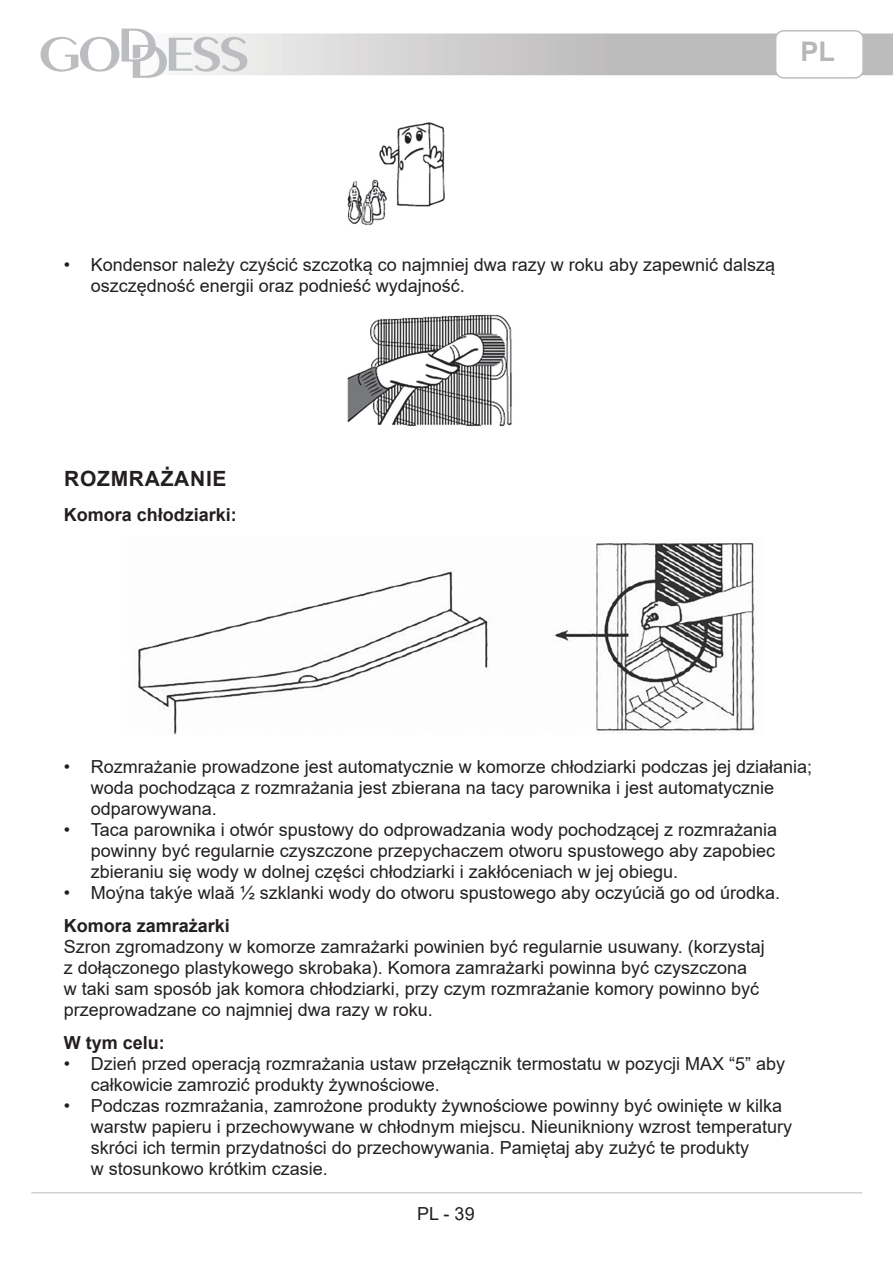
<style>
.page{position:relative;width:893px;height:1263px;background:#fff}
.page>*{position:absolute;margin:0;border:0;box-sizing:border-box;transform-origin:0 0}
.t1{font:700 27px "Arial";color:#b6b8b8}
._1_Nadpis{font:700 21px "Arial";letter-spacing:.035em;color:#231f20}
._3_Text{font:18px/21px "Arial";color:#231f20}
._3_Text-2{font:700 18px "Arial";color:#231f20}
</style>
<div class="page">
<svg style="left:41px;top:29px;width:206px;height:49px"></svg>
<div style="left:775px;top:30px;width:89px;height:49px;border:2px solid #bcbdc0;border-radius:8px"></div>
<hr style="left:31px;top:1192px;width:831px;height:1px;background:#bcbdc0">
<img style="left:347px;top:122px;width:98px;height:104px">
<img style="left:347px;top:314px;width:165px;height:113px">
<img style="left:137px;top:543px;width:618px;height:192px">
<h1 class="t1" style="left:800px;top:32px;width:36px">PL</h1>
<p class="_3_Text" style="left:91px;top:253px;width:686px;line-height:21.6px;text-indent:-27px">• Kondensor należy czyścić szczotką co najmniej dwa razy w roku aby zapewnić dalszą oszczędność energii oraz podnieść wydajność.</p>
<p class="_1_Nadpis" style="left:64px;top:464px;width:164px">ROZMRAŻANIE</p>
<p class="_3_Text-2" style="left:64px;top:502px;width:175px">Komora chłodziarki:</p>
<p class="_3_Text" style="left:91px;top:756px;width:723px;text-indent:-27px">• Rozmrażanie prowadzone jest automatycznie w komorze chłodziarki podczas jej działania; woda pochodząca z rozmrażania jest zbierana na tacy parownika i jest automatycznie odparowywana.</p>
<p class="_3_Text" style="left:91px;top:819px;width:688px;text-align:justify;text-indent:-27px">• Taca parownika i otwór spustowy do odprowadzania wody pochodzącej z rozmrażania powinny być regularnie czyszczone przepychaczem otworu spustowego aby zapobiec zbieraniu się wody w dolnej części chłodziarki i zakłóceniach w jej obiegu.</p>
<p class="_3_Text" style="left:64px;top:882px;width:718px">• Moýna takýe wlaă ½ szklanki wody do otworu spustowego aby oczyúciă go od úrodka.</p>
<p class="_3_Text-2" style="left:64px;top:913px;width:168px">Komora zamrażarki</p>
<p class="_3_Text" style="left:64px;top:936px;width:702px">Szron zgromadzony w komorze zamrażarki powinien być regularnie usuwany. (korzystaj z dołączonego plastykowego skrobaka). Komora zamrażarki powinna być czyszczona<br>w taki sam sposób jak komora chłodziarki, przy czym rozmrażanie komory powinno być przeprowadzane co najmniej dwa razy w roku.</p>
<p class="_3_Text-2" style="left:64px;top:1030px;width:103px">W tym celu:</p>
<p class="_3_Text" style="left:91px;top:1053px;width:696px;text-indent:-27px">• Dzień przed operacją rozmrażania ustaw przełącznik termostatu w pozycji MAX “5” aby całkowicie zamrozić produkty żywnościowe.</p>
<p class="_3_Text" style="left:91px;top:1095px;width:703px;text-indent:-27px">• Podczas rozmrażania, zamrożone produkty żywnościowe powinny być owinięte w kilka warstw papieru i przechowywane w chłodnym miejscu. Nieunikniony wzrost temperatury skróci ich termin przydatności do przechowywania. Pamiętaj aby zużyć te produkty<br>w stosunkowo krótkim czasie.</p>
<p class="_3_Text" style="left:417px;top:1203px;width:59px">PL - 39</p>
</div>
